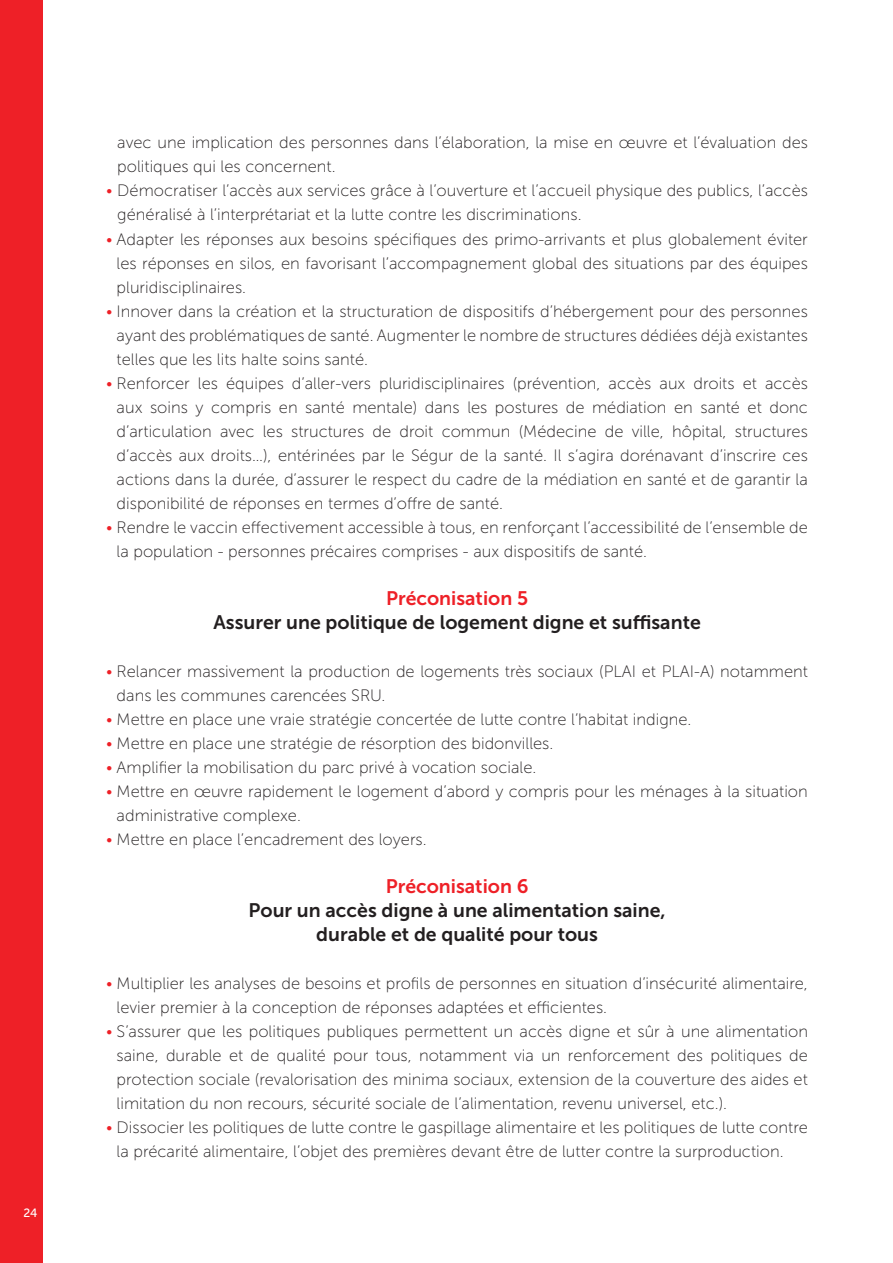
<style>
.page{position:relative;width:893px;height:1263px;background:#fff}
.page>*{position:absolute;margin:0;border:0;box-sizing:border-box;transform-origin:0 0}
.t1{font:19.5px/24px "Museo Sans 700";color:#231f20;text-align:center}
.t2{font:19.5px "Museo Sans 700";color:#ee2027}
.t3{font:16.5px/24px "Museo Sans 100";color:#231f20}
.t4{font:12px "Museo Sans 500";color:#fff}
.s1{color:#ee2027}
</style>
<div class="page">
<div style="left:0;top:0;width:43px;height:1263px;background:#ee2027"></div>
<p class="t4" style="left:23px;top:1206px;width:16px">24</p>
<p class="t3" style="left:117px;top:131px;width:692px">avec une implication des personnes dans l’élaboration, la mise en œuvre et l’évaluation des politiques qui les concernent.</p>
<p class="t3" style="left:117px;top:179px;width:692px;text-indent:-11px"><span class="s1">•</span> Démocratiser l’accès aux services grâce à l’ouverture et l’accueil physique des publics, l’accès généralisé à l’interprétariat et la lutte contre les discriminations.</p>
<p class="t3" style="left:117px;top:227px;width:693px;text-align:justify;text-indent:-10px"><span class="s1">•</span> Adapter les réponses aux besoins spécifiques des primo-arrivants et plus globalement éviter les réponses en silos, en favorisant l’accompagnement global des situations par des équipes pluridisciplinaires.</p>
<p class="t3" style="left:117px;top:299px;width:693px;text-align:justify;text-indent:-10px"><span class="s1">•</span> Innover dans la création et la structuration de dispositifs d’hébergement pour des personnes ayant des problématiques de santé. Augmenter le nombre de structures dédiées déjà existantes telles que les lits halte soins santé.</p>
<p class="t3" style="left:117px;top:371px;width:693px;text-align:justify;text-indent:-10px"><span class="s1">•</span> Renforcer les équipes d’aller-vers pluridisciplinaires (prévention, accès aux droits et accès aux soins y compris en santé mentale) dans les postures de médiation en santé et donc d’articulation avec les structures de droit commun (Médecine de ville, hôpital, structures d’accès aux droits…), entérinées par le Ségur de la santé. Il s’agira dorénavant d’inscrire ces actions dans la durée, d’assurer le respect du cadre de la médiation en santé et de garantir la disponibilité de réponses en termes d’offre de santé.</p>
<p class="t3" style="left:117px;top:515px;width:693px;text-indent:-10px"><span class="s1">•</span> Rendre le vaccin effectivement accessible à tous, en renforçant l’accessibilité de l’ensemble de la population - personnes précaires comprises - aux dispositifs de santé.</p>
<p class="t2" style="left:386px;top:587px;width:144px">Préconisation 5</p>
<p class="t1" style="left:213px;top:610px;width:489px">Assurer une politique de logement digne et suffisante</p>
<p class="t3" style="left:117px;top:659px;width:693px;text-indent:-10px"><span class="s1">•</span> Relancer massivement la production de logements très sociaux (PLAI et PLAI-A) notamment dans les communes carencées SRU.</p>
<p class="t3" style="left:106px;top:707px;width:587px"><span class="s1">•</span> Mettre en place une vraie stratégie concertée de lutte contre l’habitat indigne.</p>
<p class="t3" style="left:106px;top:731px;width:449px"><span class="s1">•</span> Mettre en place une stratégie de résorption des bidonvilles.</p>
<p class="t3" style="left:106px;top:755px;width:432px"><span class="s1">•</span> Amplifier la mobilisation du parc privé à vocation sociale.</p>
<p class="t3" style="left:117px;top:779px;width:693px;text-indent:-10px"><span class="s1">•</span> Mettre en œuvre rapidement le logement d’abord y compris pour les ménages à la situation administrative complexe.</p>
<p class="t3" style="left:106px;top:827px;width:322px"><span class="s1">•</span> Mettre en place l’encadrement des loyers.</p>
<p class="t2" style="left:386px;top:875px;width:144px">Préconisation 6</p>
<p class="t1" style="left:249px;top:898px;width:419px">Pour un accès digne à une alimentation saine, durable et de qualité pour tous</p>
<p class="t3" style="left:117px;top:971px;width:693px;text-indent:-10px"><span class="s1">•</span> Multiplier les analyses de besoins et profils de personnes en situation d’insécurité alimentaire, levier premier à la conception de réponses adaptées et efficientes.</p>
<p class="t3" style="left:117px;top:1019px;width:693px;text-align:justify;text-indent:-10px"><span class="s1">•</span> S’assurer que les politiques publiques permettent un accès digne et sûr à une alimentation saine, durable et de qualité pour tous, notamment via un renforcement des politiques de protection sociale (revalorisation des minima sociaux, extension de la couverture des aides et limitation du non recours, sécurité sociale de l’alimentation, revenu universel, etc.).</p>
<p class="t3" style="left:117px;top:1115px;width:693px;text-indent:-10px"><span class="s1">•</span> Dissocier les politiques de lutte contre le gaspillage alimentaire et les politiques de lutte contre la précarité alimentaire, l’objet des premières devant être de lutter contre la surproduction.</p>
</div>
